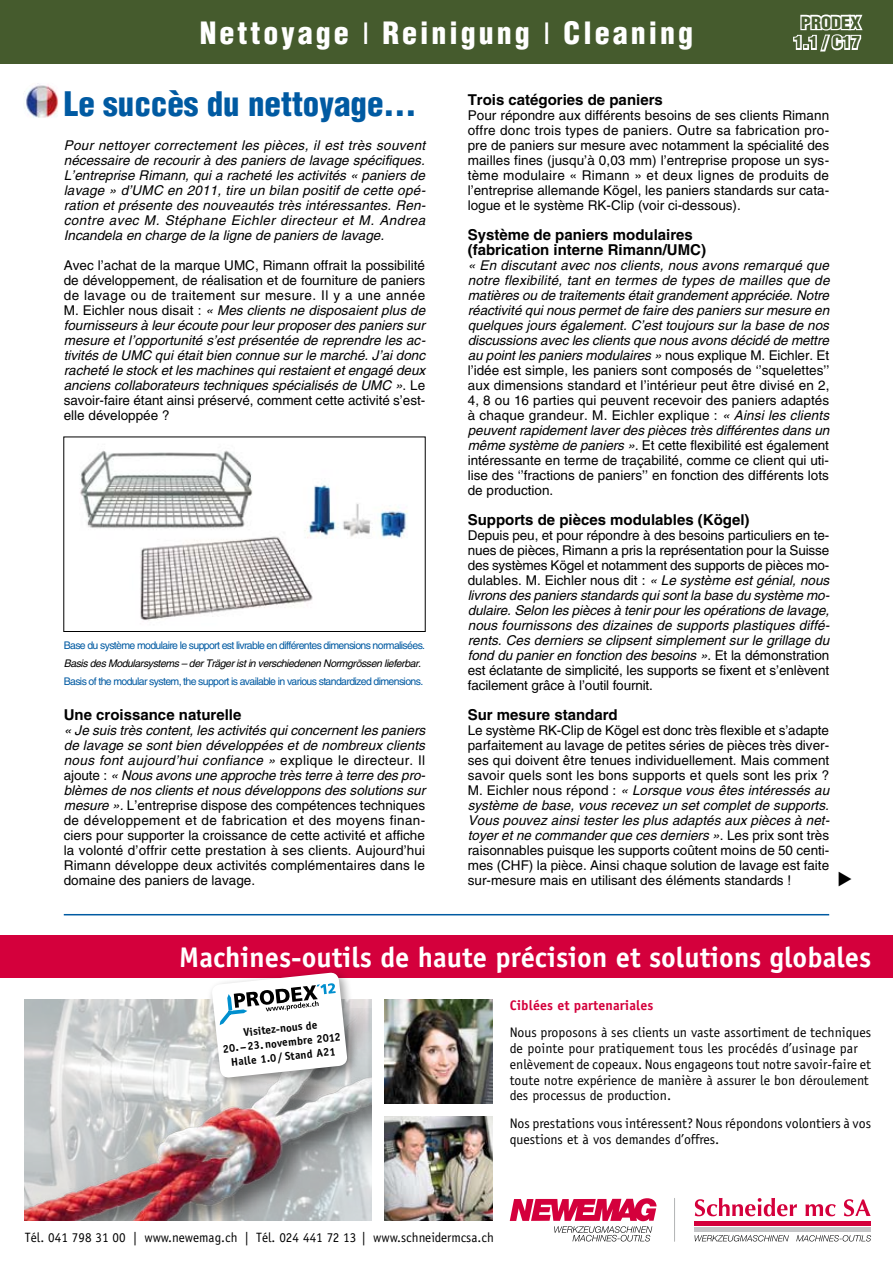
<style>
.page{position:relative;width:893px;height:1263px;background:#fff}
.page>*{position:absolute;margin:0;border:0;box-sizing:border-box;transform-origin:0 0}
.t1{font:900 condensed 33px "Helvetica";color:#005aa2}
.t2{font:900 condensed 30px "Helvetica";letter-spacing:.1em;color:#fff}
.t3{font:700 28.5px "Officina Sans";color:#fff}
.t4{font:900 condensed 16.5px/19.8px "Helvetica";color:#455b2d;text-align:center;scale:1.1 1}
.t5{font:700 15px/15px "Helvetica";color:#000}
.t6{font:13.8px/15.8px "Officina Sans";color:#000}
.t7{font:700 13.8px "Officina Sans";letter-spacing:.01em;color:#d4003c}
.t8{font:13.5px/15px "Helvetica";color:#000;text-align:justify}
.t9{font:italic 13.5px/15px "Helvetica";color:#000;text-align:justify}
.t10{font:13.5px "Officina Sans";letter-spacing:.005em;color:#000}
.t11{font:700 11.25px/14.2px "Officina Sans";color:#000;text-align:center}
.t12{font:10.5px "Helvetica";letter-spacing:-.06em;color:#005aa2}
.t13{font:italic 10.5px "Helvetica";letter-spacing:-.04em;color:#000}
.s1{font-weight:400;font-stretch:normal}
.s2{font-style:normal}
.s3{font-style:italic}
</style>
<div class="page">
<div style="left:0;top:0;width:893px;height:64px;background:#455b2d"></div>
<img style="left:80px;top:450px;width:328px;height:171px">
<div style="left:63px;top:437px;width:363px;height:195px;border:1px solid #000"></div>
<img style="left:23px;top:83px;width:35px;height:35px">
<svg style="left:510px;top:1198px;width:147px;height:43px"></svg>
<hr style="left:674px;top:1198px;width:1px;height:43px;background:#b1b3b4">
<svg style="left:695px;top:1198px;width:102px;height:18px"></svg>
<svg style="left:805px;top:1204px;width:31px;height:12px"></svg>
<svg style="left:844px;top:1199px;width:27px;height:17px"></svg>
<svg style="left:695px;top:1235px;width:94px;height:6px"></svg>
<svg style="left:796px;top:1235px;width:75px;height:6px"></svg>
<div style="left:695px;top:1227px;width:176px;height:5px;background:#c5c6c8"></div>
<hr style="left:695px;top:1221px;width:176px;height:4px;background:#d4003c">
<div style="left:0;top:935px;width:893px;height:43px;background:#d4003c"></div>
<img style="left:384px;top:999px;width:109px;height:104px">
<img style="left:384px;top:1117px;width:109px;height:104px">
<img style="left:25px;top:999px;width:347px;height:10px">
<img style="left:25px;top:1009px;width:347px;height:212px">
<div style="left:207px;top:968px;width:153px;height:122px;background:#000;opacity:.4"></div>
<svg style="left:211px;top:972px;width:137px;height:106px"></svg>
<hr style="left:64px;top:914px;width:765px;height:1px;background:#005aa2">
<svg style="left:793px;top:14px;width:70px;height:38px"></svg>
<h2 class="t2" style="left:200px;top:14px;width:495px">Nettoyage <span class="s1">l</span> Reinigung <span class="s1">l</span> Cleaning</h2>
<p class="t4" style="left:794px;top:13px;width:62px">PRODEX<br>1.1 / C17</p>
<h1 class="t1" style="left:64px;top:83px;width:354px">Le succès du nettoyage…</h1>
<p class="t9" style="left:64px;top:138px;width:363px">Pour nettoyer correctement les pièces, il est très souvent nécessaire de recourir à des paniers de lavage spécifiques.<br>L’entreprise Rimann, qui a racheté les activités « paniers de lavage » d’UMC en 2011, tire un bilan positif de cette opé&shy;ration et présente des nouveautés très intéressantes. Ren&shy;contre avec M. Stéphane Eichler directeur et M. Andrea Incandela en charge de la ligne de paniers de lavage.</p>
<p class="t9" style="left:64px;top:258px;width:363px"><span class="s2">Avec l’achat de la marque U MC, Rimann offrait la possibilité de développement, de réalisation et de fourniture de paniers de lavage ou de traitement sur mesure. I l y a une année M. Eichler nous disait :</span> « Mes clients ne disposaient plus de fournisseurs à leur écoute pour leur proposer des paniers sur mesure et l’opportunité s’est présentée de reprendre les ac&shy;tivités de UMC qui était bien connue sur le marché. J’ai donc racheté le stock et les machines qui restaient et engagé deux anciens collaborateurs techniques spécialisés de UMC »<span class="s2">. Le savoir-faire étant ainsi préservé, comment cette activité s’est&shy;elle développée ?</span></p>
<p class="t12" style="left:64px;top:639px;width:363px">Base du système modulaire le support est livrable en différentes dimensions normalisées.</p>
<p class="t13" style="left:64px;top:657px;width:359px">Basis des Modularsystems – der Träger ist in verschiedenen Normgrössen lieferbar.</p>
<p class="t12" style="left:64px;top:675px;width:361px">Basis of the modular system, the support is available in various standardized dimensions.</p>
<p class="t5" style="left:64px;top:707px;width:179px">Une croissance naturelle</p>
<p class="t8" style="left:64px;top:723px;width:363px"><span class="s3">« Je suis très content, les activités qui concernent les paniers de lavage se sont bien développées et de nombreux clients nous font aujourd’hui confiance »</span> explique le directeur. I l ajoute : <span class="s3">« Nous avons une approche très terre à terre des pro&shy;blèmes de nos clients et nous développons des solutions sur mesure ».</span> L’entreprise dispose des compétences techniques de développement et de fabrication et des moyens finan&shy;ciers pour supporter la croissance de cette activité et affiche la volonté d’offrir cette prestation à ses clients. Aujourd’hui Rimann développe deux activités complémentaires dans le domaine des paniers de lavage.</p>
<p class="t5" style="left:468px;top:92px;width:197px">Trois catégories de paniers</p>
<p class="t8" style="left:468px;top:108px;width:363px">Pour répondre aux différents besoins de ses clients Rimann offre donc trois types de paniers. Outre sa fabrication pro&shy;pre de paniers sur mesure avec notamment la spécialité des mailles fines (jusqu’à 0,03 mm) l’entreprise propose un sys&shy;tème modulaire « Rimann » et deux lignes de produits de l’entreprise allemande Kögel, les paniers standards sur cata&shy;logue et le système RK-Clip (voir ci-dessous).</p>
<p class="t5" style="left:468px;top:227px;width:240px">Système de paniers modulaires (fabrication interne Rimann/UMC)</p>
<p class="t9" style="left:468px;top:258px;width:363px">« En discutant avec nos clients, nous avons remarqué que notre flexibilité, tant en termes de types de mailles que de matières ou de traitements était grandement appréciée. Notre réactivité qui nous permet de faire des paniers sur mesure en quelques jours également. C’est toujours sur la base de nos discussions avec les clients que nous avons décidé de mettre au point les paniers modulaires » <span class="s2">nous explique M. Eichler. Et l’idée est simple, les paniers sont composés de ‘’squelettes’’ aux dimensions standard et l’intérieur peut être divisé en 2, 4, 8 ou 16 parties qui peuvent recevoir des paniers adaptés à chaque grandeur. M. Eichler explique :</span> « Ainsi les clients peuvent rapidement laver des pièces très différentes dans un même système de paniers ». <span class="s2">Et cette flexibilité est également intéressante en terme de traçabilité, comme ce client qui uti&shy;lise des ‘’fractions de paniers’’ en fonction des différents lots de production.</span></p>
<p class="t5" style="left:468px;top:512px;width:283px">Supports de pièces modulables (Kögel)</p>
<p class="t8" style="left:468px;top:528px;width:363px">Depuis peu, et pour répondre à des besoins particuliers en te&shy;nues de pièces, Rimann a pris la représentation pour la Suisse des systèmes Kögel et notamment des supports de pièces mo&shy;dulables. M. Eichler nous dit : <span class="s3">« Le système est génial, nous livrons des paniers standards qui sont la base du système mo&shy;dulaire. Selon les pièces à tenir pour les opérations de lavage, nous fournissons des dizaines de supports plastiques diffé&shy;rents. Ces derniers se clipsent simplement sur le grillage du fond du panier en fonction des besoins »</span>. Et la démonstration est éclatante de simplicité, les supports se fixent et s’enlèvent facilement grâce à l’outil fournit.</p>
<p class="t5" style="left:468px;top:707px;width:152px">Sur mesure standard</p>
<p class="t8" style="left:468px;top:723px;width:363px">Le système RK-Clip de Kögel est donc très flexible et s’adapte parfaitement au lavage de petites séries de pièces très diver&shy;ses qui doivent être tenues individuellement. Mais comment savoir quels sont les bons supports et quels sont les prix ?<br>M. Eichler nous répond : <span class="s3">« Lorsque vous êtes intéressés au système de base, vous recevez un set complet de supports.<br>Vous pouvez ainsi tester les plus adaptés aux pièces à net&shy;toyer et ne commander que ces derniers »</span>. Les prix sont très raisonnables puisque les supports coûtent moins de 50 centi&shy;mes (CH F) la pièce. Ainsi chaque solution de lavage est faite sur-mesure mais en utilisant des éléments standards !</p>
<h3 class="t3" style="left:179px;top:940px;width:693px">Machines-outils de haute précision et solutions globales</h3>
<p class="t7" style="left:510px;top:996px;width:145px">Ciblées et partenariales</p>
<p class="t6" style="left:510px;top:1025px;width:363px">Nous proposons à ses clients un vaste assortiment de techniques de pointe pour pratiquement tous les procédés d’usinage par enlèvement de copeaux. Nous engageons tout notre savoir-faire et toute notre expérience de manière à assurer le bon déroulement des processus de production.</p>
<p class="t6" style="left:510px;top:1116px;width:363px">Nos prestations vous intéressent? Nous répondons volontiers à vos questions et à vos demandes d’offres.</p>
<p class="t11" style="left:221px;top:1027px;width:120px;rotate:-6deg">Visitez-nous de<br>20.–23. novembre 2012<br>Halle 1.0/ Stand A21</p>
<p class="t10" style="left:25px;top:1229px;width:470px">Tél. 041 798 31 00 | www.newemag.ch | Tél. 024 441 72 13 | www.schneidermcsa.ch</p>
</div>
